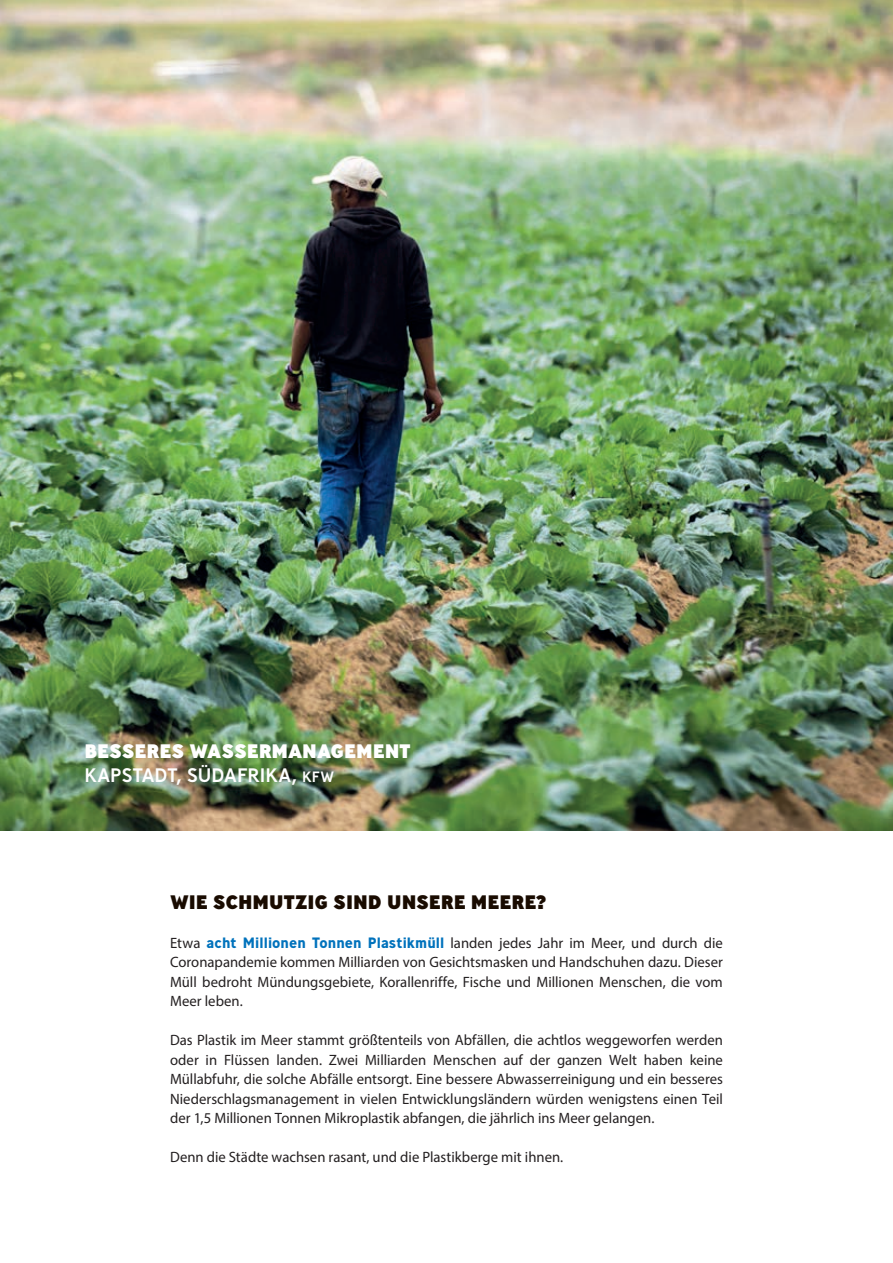
<style>
.page{position:relative;width:893px;height:1263px;background:#fff}
.page>*{position:absolute;margin:0;border:0;box-sizing:border-box;transform-origin:0 0}
._01_Titre_01{font:800 19.5px/23.4px "Ministry";color:#fff}
._01_Titre_01-2{font:800 19.5px "Ministry";color:#190b00}
.TEXTE_COURANT_EN{font:15px/19.5px "Myriad Pro";color:#231f20;text-align:justify}
.s1{font-weight:500}
.s2{font-weight:500;font-size:15px}
.s3{font-family:"Ministry";font-weight:700;color:#0072bc}
</style>
<div class="page">
<img style="left:0;top:0;width:893px;height:831px">
<p class="_01_Titre_01" style="left:84px;top:739px;width:328px">BESSERES WASSERMANAGEMENT<br><span class="s1">KAPSTADT, SÜDAFRIKA,</span> <span class="s2">KFW</span></p>
<p class="_01_Titre_01-2" style="left:170px;top:889px;width:378px">WIE SCHMUTZIG SIND UNSERE MEERE?</p>
<p class="TEXTE_COURANT_EN" style="left:170px;top:933px;width:554px">Etwa <span class="s3">acht Millionen Tonnen Plastikmüll</span> landen jedes Jahr im Meer, und durch die Coronapandemie kommen Milliarden von Gesichtsmasken und Handschuhen dazu. Dieser Müll bedroht Mündungsgebiete, Korallenriffe, Fische und Millionen Menschen, die vom Meer leben.</p>
<p class="TEXTE_COURANT_EN" style="left:170px;top:1030px;width:554px">Das Plastik im Meer stammt größtenteils von Abfällen, die achtlos weggeworfen werden oder in Flüssen landen. Zwei Milliarden Menschen auf der ganzen Welt haben keine Müllabfuhr, die solche Abfälle entsorgt. Eine bessere Abwasserreinigung und ein besseres Niederschlagsmanagement in vielen Entwicklungsländern würden wenigstens einen Teil der 1,5 Millionen Tonnen Mikroplastik abfangen, die jährlich ins Meer gelangen.</p>
<p class="TEXTE_COURANT_EN" style="left:170px;top:1147px;width:395px">Denn die Städte wachsen rasant, und die Plastikberge mit ihnen.</p>
</div>
